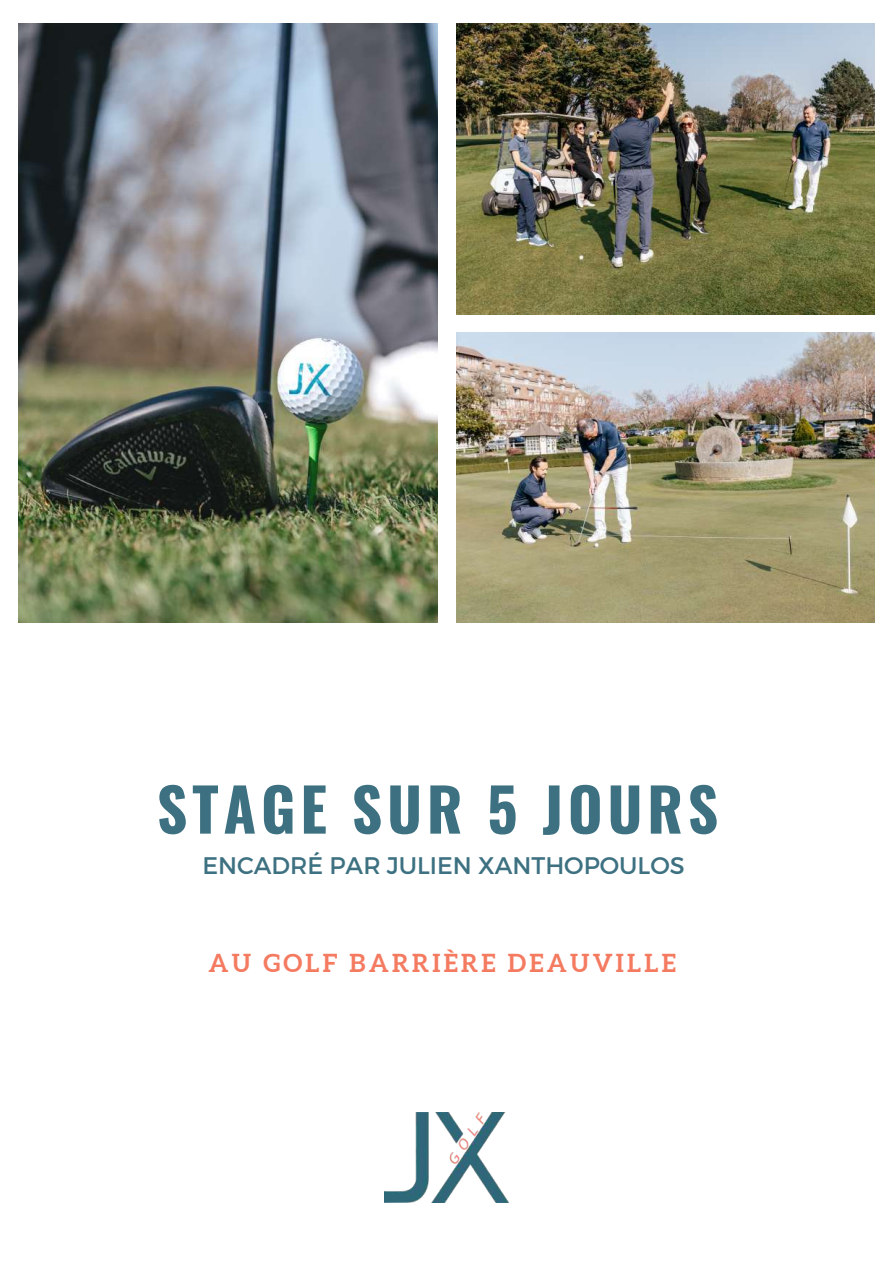
<style>
.page{position:relative;width:893px;height:1264px;background:#fff}
.page>*{position:absolute;margin:0;border:0;box-sizing:border-box;transform-origin:0 0}
.t1{font:700 59.4px "Oswald";letter-spacing:.08em;color:#3d7181}
.t2{font:700 24.75px "Aleo";letter-spacing:.13em;color:#f47a60}
.t3{font:24px "Montserrat";color:#3d7181}
</style>
<div class="page">
<img style="left:19px;top:24px;width:418px;height:598px">
<img style="left:456px;top:24px;width:418px;height:290px">
<img style="left:456px;top:332px;width:418px;height:290px">
<img style="left:384px;top:1112px;width:124px;height:90px">
<h1 class="t1" style="left:157px;top:762px;width:563px">STAGE SUR 5 JOURS</h1>
<p class="t3" style="left:202px;top:849px;width:484px">ENCADRÉ PAR JULIEN XANTHOPOULOS</p>
<p class="t2" style="left:208px;top:949px;width:469px">AU GOLF BARRIÈRE DEAUVILLE</p>
</div>
